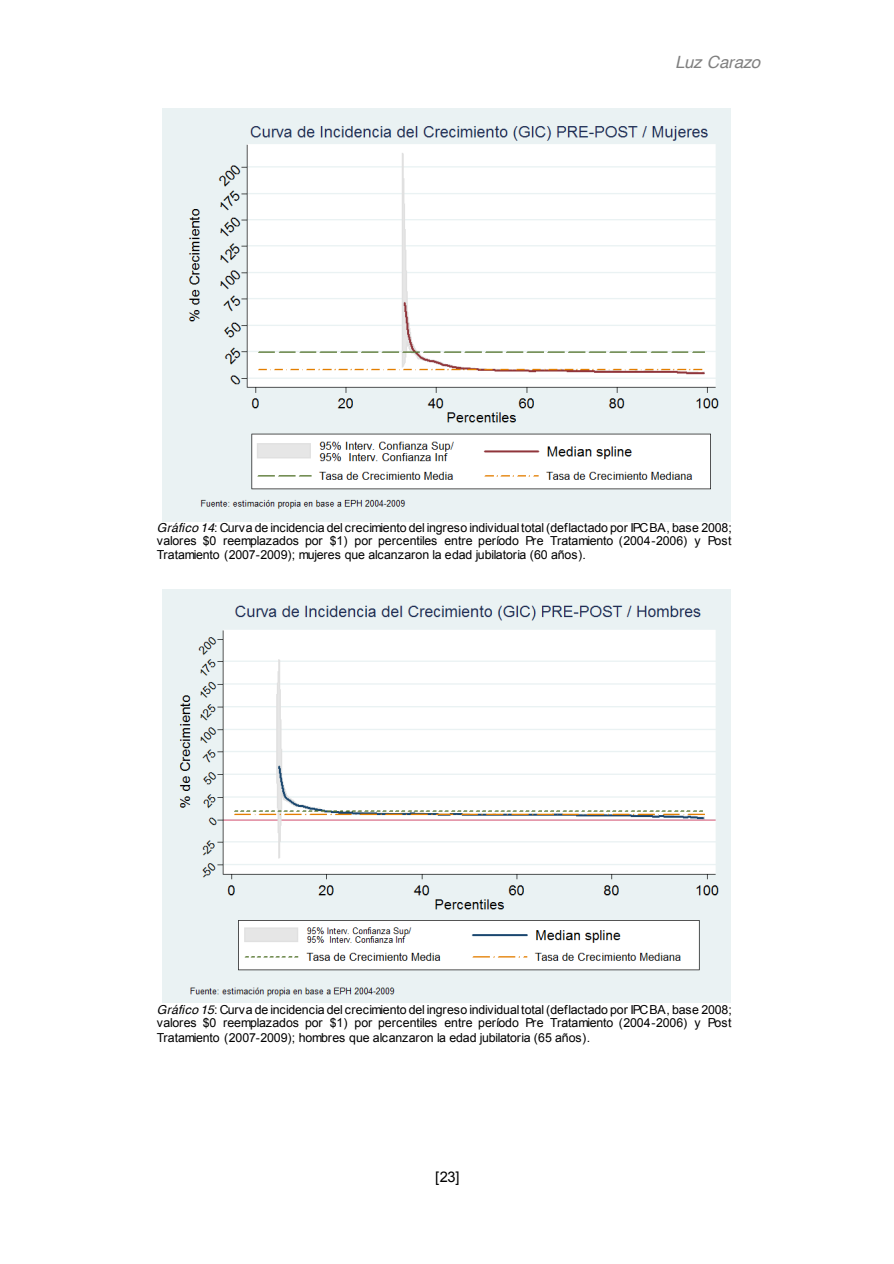
<style>
.page{position:relative;width:894px;height:1264px;background:#fff}
.page>*{position:absolute;margin:0;border:0;box-sizing:border-box;transform-origin:0 0}
.t1{font:italic 16.8px "Helvetica";letter-spacing:-.025em;color:#808080}
.t2{font:14.7px "Arial";color:#000}
.t3{font:12.3px/13.5px "Arial";letter-spacing:-.01em;color:#000;text-align:justify}
.s1{font-family:"Helvetica";font-style:italic}
</style>
<div class="page">
<img style="left:162px;top:108px;width:568px;height:413px">
<img style="left:162px;top:590px;width:568px;height:412px">
<h1 class="t1" style="left:675px;top:55px;width:86px">Luz Carazo</h1>
<p class="t3" style="left:157px;top:520px;width:576px"><span class="s1">Gráfico 14</span>: Curva de incidencia del crecimiento del ingreso individual total (deflactado por IPC BA, base 2008; valores $0 reemplazados por $1) por percentiles entre período Pre Tratamiento (2004-2006) y Post Tratamiento (2007-2009); mujeres que alcanzaron la edad jubilatoria (60 años).</p>
<p class="t3" style="left:157px;top:1002px;width:576px"><span class="s1">Gráfico 15</span>: Curva de incidencia del crecimiento del ingreso individual total (deflactado por IPC BA, base 2008; valores $0 reemplazados por $1) por percentiles entre período Pre Tratamiento (2004-2006) y Post</p>
<p class="t3" style="left:157px;top:1031px;width:435px">Tratamiento (2007-2009); hombres que alcanzaron la edad jubilatoria (65 años).</p>
<p class="t2" style="left:435px;top:1168px;width:26px">[23]</p>
</div>
